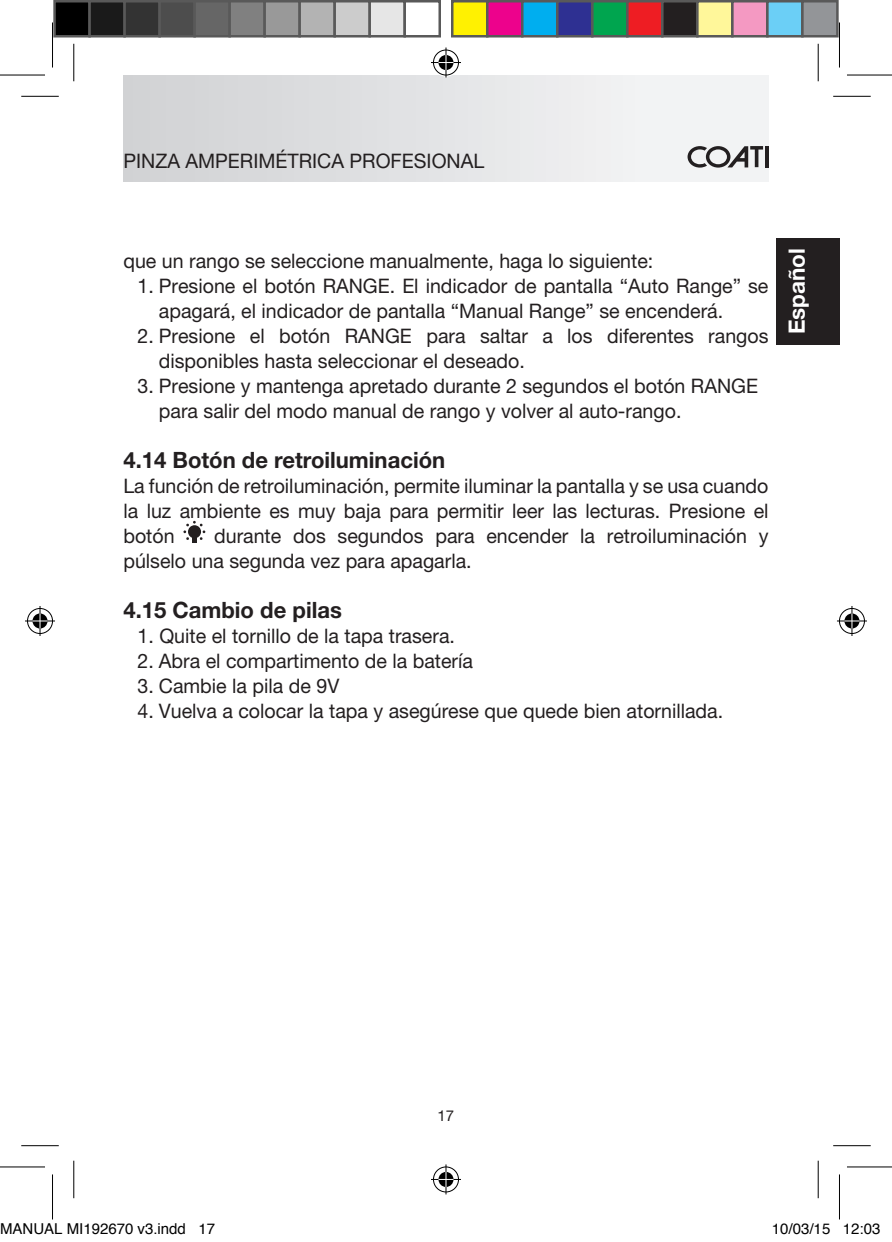
<style>
.page{position:relative;width:892px;height:1242px;background:#fff}
.page>*{position:absolute;margin:0;border:0;box-sizing:border-box;transform-origin:0 0}
.t1{font:700 22.5px "Helvetica Neue LT Std";color:#231f20}
.t2{font:700 22.5px "Helvetica Neue LT Std";color:#fff}
.t3{font:20px/25px "Helvetica Neue LT Pro";color:#231f20}
.t4{font:15px "Helvetica";color:#000}
.t5{font:15px "Helvetica Neue LT Pro";color:#231f20}
</style>
<div class="page">
<div style="left:123px;top:75px;width:645px;height:106px;background:linear-gradient(to right,#d1d2d4,#f7f8f9)"></div>
<div style="left:775px;top:238px;width:64px;height:106px;background:#231f20"></div>
<hr style="left:765px;top:146px;width:3px;height:21px;background:#231f20">
<svg style="left:687px;top:146px;width:76px;height:22px"></svg>
<svg style="left:183px;top:521px;width:22px;height:22px"></svg>
<hr style="left:21px;top:96px;width:38px;height:1px;background:#000">
<hr style="left:833px;top:96px;width:37px;height:1px;background:#000">
<hr style="left:21px;top:1145px;width:38px;height:1px;background:#000">
<hr style="left:833px;top:1145px;width:37px;height:1px;background:#000">
<hr style="left:73px;top:44px;width:1px;height:37px;background:#000">
<hr style="left:73px;top:1160px;width:1px;height:38px;background:#000">
<hr style="left:817px;top:44px;width:1px;height:37px;background:#000">
<hr style="left:817px;top:1160px;width:1px;height:38px;background:#000">
<svg style="left:0;top:74px;width:45px;height:1px"></svg>
<svg style="left:847px;top:74px;width:45px;height:1px"></svg>
<hr style="left:0;top:75px;width:45px;height:1px;background:#000">
<hr style="left:847px;top:75px;width:45px;height:1px;background:#000">
<hr style="left:0;top:1166px;width:45px;height:1px;background:#000">
<hr style="left:847px;top:1166px;width:45px;height:1px;background:#000">
<hr style="left:52px;top:22px;width:1px;height:45px;background:#000">
<hr style="left:52px;top:1174px;width:1px;height:45px;background:#000">
<hr style="left:839px;top:22px;width:1px;height:45px;background:#000">
<hr style="left:839px;top:1174px;width:1px;height:45px;background:#000">
<div style="left:432px;top:48px;width:28px;height:29px;border:3px solid #fff;border-radius:50%"></div>
<hr style="left:431px;top:61px;width:30px;height:3px;background:#fff">
<hr style="left:444px;top:47px;width:3px;height:30px;background:#fff">
<div style="left:437px;top:53px;width:18px;height:19px;border:3px solid #fff;border-radius:50%"></div>
<div style="left:433px;top:50px;width:26px;height:25px;border:1px solid #000;border-radius:50%"></div>
<hr style="left:431px;top:62px;width:30px;height:1px;background:#000">
<hr style="left:445px;top:47px;width:1px;height:30px;background:#000">
<svg style="left:438px;top:55px;width:15px;height:15px"></svg>
<div style="left:432px;top:1165px;width:28px;height:28px;border:3px solid #fff;border-radius:50%"></div>
<hr style="left:431px;top:1177px;width:30px;height:3px;background:#fff">
<hr style="left:444px;top:1164px;width:3px;height:30px;background:#fff">
<div style="left:437px;top:1170px;width:18px;height:18px;border:3px solid #fff;border-radius:50%"></div>
<div style="left:433px;top:1166px;width:26px;height:26px;border:1px solid #000;border-radius:50%"></div>
<hr style="left:431px;top:1178px;width:30px;height:1px;background:#000">
<hr style="left:445px;top:1164px;width:1px;height:30px;background:#000">
<svg style="left:438px;top:1171px;width:15px;height:15px"></svg>
<div style="left:26px;top:607px;width:28px;height:28px;border:3px solid #fff;border-radius:50%"></div>
<hr style="left:25px;top:619px;width:30px;height:3px;background:#fff">
<svg style="left:38px;top:606px;width:4px;height:30px"></svg>
<div style="left:31px;top:612px;width:18px;height:18px;border:3px solid #fff;border-radius:50%"></div>
<div style="left:27px;top:608px;width:26px;height:25px;border:1px solid #000;border-radius:50%"></div>
<hr style="left:25px;top:620px;width:30px;height:1px;background:#000">
<hr style="left:40px;top:606px;width:1px;height:30px;background:#000">
<svg style="left:33px;top:613px;width:15px;height:15px"></svg>
<div style="left:838px;top:607px;width:28px;height:28px;border:3px solid #fff;border-radius:50%"></div>
<hr style="left:837px;top:619px;width:30px;height:3px;background:#fff">
<hr style="left:850px;top:606px;width:3px;height:30px;background:#fff">
<div style="left:843px;top:612px;width:18px;height:18px;border:3px solid #fff;border-radius:50%"></div>
<div style="left:839px;top:608px;width:25px;height:25px;border:1px solid #000;border-radius:50%"></div>
<hr style="left:837px;top:620px;width:30px;height:1px;background:#000">
<hr style="left:851px;top:606px;width:1px;height:30px;background:#000">
<svg style="left:844px;top:613px;width:15px;height:15px"></svg>
<div style="left:55px;top:1px;width:35px;height:35px;background:#000"></div>
<div style="left:53px;top:0;width:38px;height:37px;border:2px solid #595959"></div>
<div style="left:90px;top:1px;width:35px;height:35px;background:#1a1a1a"></div>
<div style="left:88px;top:0;width:38px;height:37px;border:2px solid #595959"></div>
<div style="left:125px;top:1px;width:35px;height:35px;background:#333"></div>
<div style="left:123px;top:0;width:38px;height:37px;border:2px solid #595959"></div>
<div style="left:160px;top:1px;width:35px;height:35px;background:#4d4d4d"></div>
<div style="left:158px;top:0;width:38px;height:37px;border:2px solid #595959"></div>
<div style="left:195px;top:1px;width:35px;height:35px;background:#666"></div>
<div style="left:193px;top:0;width:38px;height:37px;border:2px solid #595959"></div>
<div style="left:230px;top:1px;width:35px;height:35px;background:#808080"></div>
<div style="left:228px;top:0;width:38px;height:37px;border:2px solid #595959"></div>
<div style="left:265px;top:1px;width:35px;height:35px;background:#999"></div>
<div style="left:263px;top:0;width:38px;height:37px;border:2px solid #595959"></div>
<div style="left:300px;top:1px;width:35px;height:35px;background:#b3b3b3"></div>
<div style="left:298px;top:0;width:38px;height:37px;border:2px solid #595959"></div>
<div style="left:335px;top:1px;width:35px;height:35px;background:#ccc"></div>
<div style="left:333px;top:0;width:38px;height:37px;border:2px solid #595959"></div>
<div style="left:370px;top:1px;width:35px;height:35px;background:#e6e6e6"></div>
<div style="left:368px;top:0;width:38px;height:37px;border:2px solid #595959"></div>
<div style="left:403px;top:0;width:38px;height:37px;border:2px solid #595959"></div>
<div style="left:452px;top:1px;width:35px;height:35px;background:#fff101"></div>
<div style="left:451px;top:0;width:37px;height:37px;border:2px solid #595959"></div>
<div style="left:487px;top:1px;width:35px;height:35px;background:#ed028c"></div>
<div style="left:486px;top:0;width:37px;height:37px;border:2px solid #595959"></div>
<div style="left:522px;top:1px;width:35px;height:35px;background:#00aeef"></div>
<div style="left:521px;top:0;width:37px;height:37px;border:2px solid #595959"></div>
<div style="left:557px;top:1px;width:35px;height:35px;background:#2e3092"></div>
<div style="left:556px;top:0;width:37px;height:37px;border:2px solid #595959"></div>
<div style="left:592px;top:1px;width:35px;height:35px;background:#00a54f"></div>
<div style="left:591px;top:0;width:37px;height:37px;border:2px solid #595959"></div>
<div style="left:627px;top:1px;width:35px;height:35px;background:#ee1d23"></div>
<div style="left:626px;top:0;width:37px;height:37px;border:2px solid #595959"></div>
<div style="left:662px;top:1px;width:35px;height:35px;background:#231f20"></div>
<div style="left:661px;top:0;width:37px;height:37px;border:2px solid #595959"></div>
<div style="left:697px;top:1px;width:35px;height:35px;background:#fff79a"></div>
<div style="left:696px;top:0;width:37px;height:37px;border:2px solid #595959"></div>
<div style="left:732px;top:1px;width:35px;height:35px;background:#f499c2"></div>
<div style="left:731px;top:0;width:37px;height:37px;border:2px solid #595959"></div>
<div style="left:767px;top:1px;width:35px;height:35px;background:#6bcff6"></div>
<div style="left:766px;top:0;width:37px;height:37px;border:2px solid #595959"></div>
<div style="left:802px;top:1px;width:35px;height:35px;background:#939598"></div>
<div style="left:801px;top:0;width:37px;height:37px;border:2px solid #595959"></div>
<p class="t3" style="left:123px;top:148px;width:362px">PINZA AMPERIMÉTRICA PROFESIONAL</p>
<p class="t3" style="left:123px;top:248px;width:531px">que un rango se seleccione manualmente, haga lo siguiente:</p>
<p class="t3" style="left:159px;top:273px;width:611px;text-indent:-21px">1. Presione el botón RANGE. El indicador de pantalla “Auto Range” se apagará, el indicador de pantalla “M anual Range” se encenderá.</p>
<p class="t3" style="left:138px;top:323px;width:262px">2. Presione el botón RANGE</p>
<p class="t3" style="left:159px;top:323px;width:611px;text-indent:267px">para saltar a los diferentes rangos disponibles hasta seleccionar el deseado.</p>
<p class="t3" style="left:159px;top:373px;width:586px;text-indent:-21px">3. Presione y mantenga apretado durante 2 segundos el botón RANGE para salir del modo manual de rango y volver al auto-rango.</p>
<p class="t1" style="left:123px;top:446px;width:323px">4.14 Botón de retroiluminación</p>
<p class="t3" style="left:123px;top:473px;width:646px;text-align:justify">La función de retroiluminación, permite iluminar la pantalla y se usa cuando la luz ambiente es muy baja para permitir leer las lecturas. Presione el botón</p>
<p class="t3" style="left:123px;top:523px;width:646px;text-indent:91px">durante dos segundos para encender la retroiluminación y púlselo una segunda vez para apagarla.</p>
<p class="t1" style="left:123px;top:596px;width:220px">4.15 Cambio de pilas</p>
<p class="t3" style="left:138px;top:623px;width:319px">1. Quite el tornillo de la tapa trasera.</p>
<p class="t3" style="left:138px;top:648px;width:337px">2. Abra el compartimento de la batería</p>
<p class="t3" style="left:138px;top:673px;width:203px">3. Cambie la pila de 9V</p>
<p class="t3" style="left:138px;top:698px;width:587px">4. Vuelva a colocar la tapa y asegúrese que quede bien atornillada.</p>
<p class="t2" style="left:783px;top:334px;width:88px;rotate:-90deg">Español</p>
<p class="t5" style="left:437px;top:1106px;width:18px">17</p>
<p class="t4" style="left:0;top:1217px;width:217px">MANUAL MI192670 v3.indd 17</p>
<p class="t4" style="left:772px;top:1217px;width:110px">10/03/15 12:03</p>
</div>
